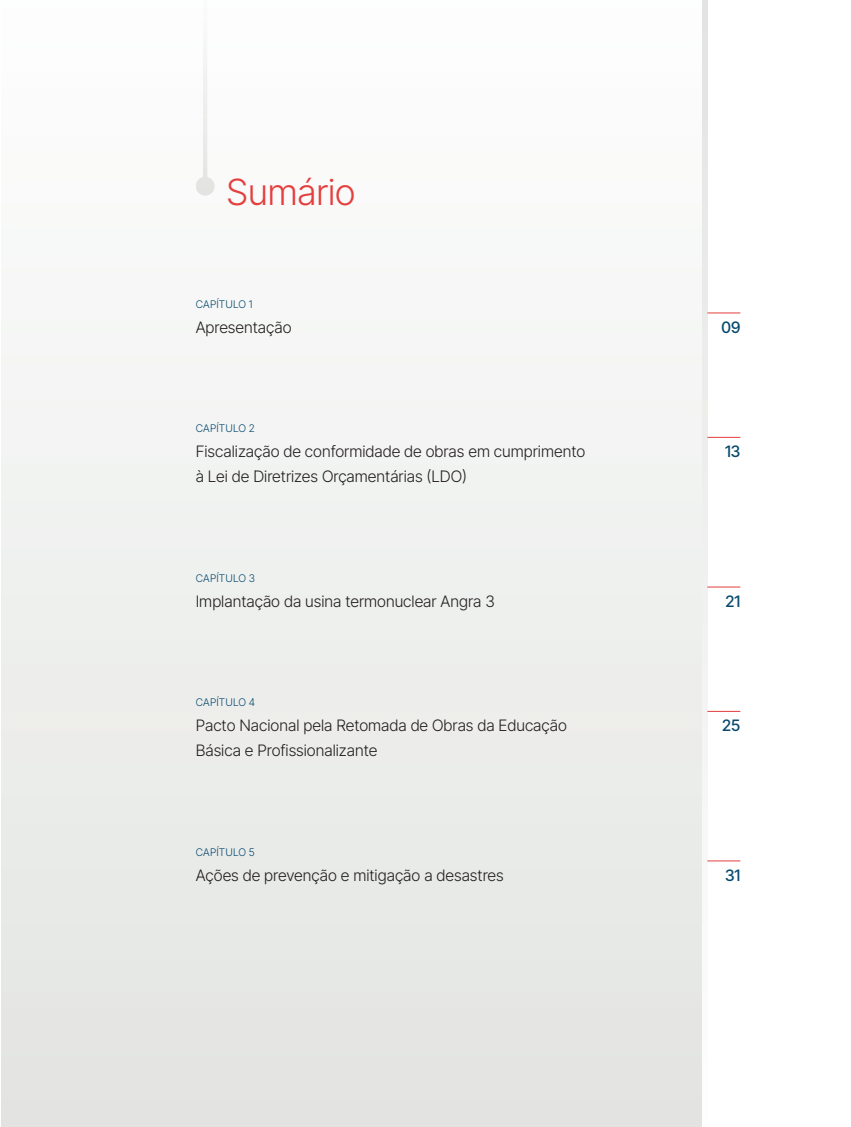
<style>
.page{position:relative;width:851px;height:1127px;background:#fff}
.page>*{position:absolute;margin:0;border:0;box-sizing:border-box;transform-origin:0 0}
.t1{font:36px "Inter Tight";color:#e43e3d}
.t2{font:15.75px/24.9px "Inter Tight";color:#231f20}
.t3{font:15.75px "Inter Tight";color:#06496d}
.t4{font:10.5px "Inter Tight";letter-spacing:.015em;color:#06496d}
</style>
<div class="page">
<div style="left:2px;top:0;width:700px;height:1127px;background:linear-gradient(to right,#f0f1ef,#f0f1ef)"></div>
<svg style="left:196px;top:0;width:18px;height:196px"></svg>
<svg style="left:702px;top:0;width:5px;height:773px"></svg>
<hr style="left:707px;top:313px;width:33px;height:1px;background:#e43e3d">
<hr style="left:707px;top:437px;width:33px;height:1px;background:#e43e3d">
<hr style="left:707px;top:587px;width:33px;height:1px;background:#e43e3d">
<hr style="left:707px;top:711px;width:33px;height:1px;background:#e43e3d">
<hr style="left:707px;top:861px;width:33px;height:1px;background:#e43e3d">
<h1 class="t1" style="left:226px;top:166px;width:130px">Sumário</h1>
<p class="t4" style="left:196px;top:296px;width:58px">CAPÍTULO 1</p>
<p class="t2" style="left:196px;top:314px;width:97px">Apresentação</p>
<p class="t4" style="left:196px;top:421px;width:61px">CAPÍTULO 2</p>
<p class="t2" style="left:196px;top:439px;width:391px">Fiscalização de conformidade de obras em cumprimento à Lei de Diretrizes Orçamentárias (LDO)</p>
<p class="t4" style="left:196px;top:570px;width:61px">CAPÍTULO 3</p>
<p class="t2" style="left:196px;top:588px;width:300px">Implantação da usina termonuclear Angra 3</p>
<p class="t4" style="left:196px;top:695px;width:61px">CAPÍTULO 4</p>
<p class="t2" style="left:196px;top:713px;width:372px">Pacto Nacional pela Retomada de Obras da Educação<br>Básica e Profissionalizante</p>
<p class="t4" style="left:196px;top:844px;width:60px">CAPÍTULO 5</p>
<p class="t2" style="left:196px;top:862px;width:309px">Ações de prevenção e mitigação a desastres</p>
<p class="t3" style="left:721px;top:315px;width:20px">09</p>
<p class="t3" style="left:725px;top:440px;width:17px">13</p>
<p class="t3" style="left:725px;top:589px;width:16px">21</p>
<p class="t3" style="left:722px;top:714px;width:20px">25</p>
<p class="t3" style="left:725px;top:863px;width:17px">31</p>
</div>
